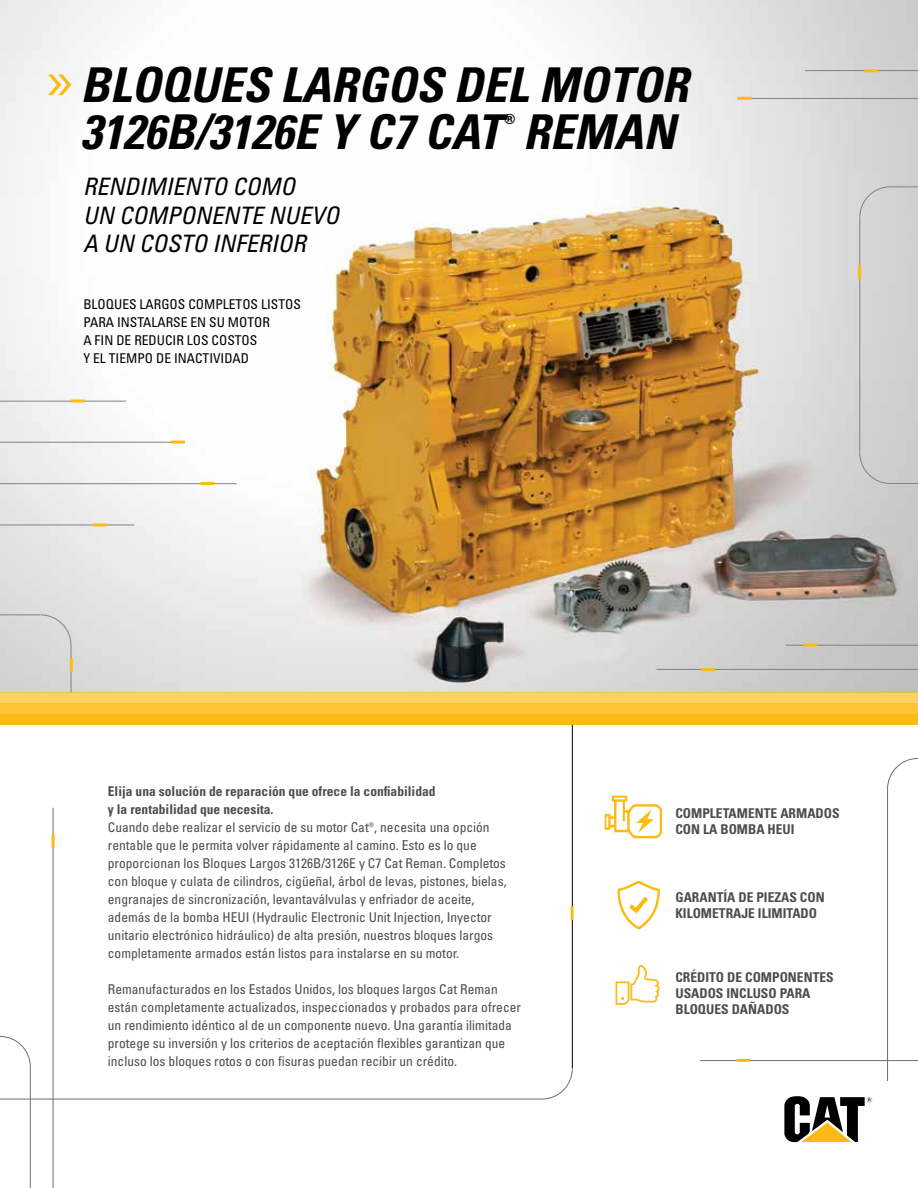
<style>
.page{position:relative;width:918px;height:1188px;background:#fff}
.page>*{position:absolute;margin:0;border:0;box-sizing:border-box;transform-origin:0 0}
.t1{font:48px/46.5px "Univers LTCYR 67 Bold Cond Obl";color:#000}
.t2{font:24px/28.8px "Univers LTCYR 57 Condensed Obl";color:#000}
.t3{font:condensed 13.5px/18px "Univers LTCYR 57";color:#4d4d4f}
.t4{font:13.5px/16.2px "Univers LTCYR 67 Bold Cond";color:#4d4d4f}
.t5{font:condensed 13.5px/18px "Univers LTCYR 57";color:#000}
</style>
<div class="page">
<img style="left:0;top:0;width:918px;height:692px">
<svg style="left:784px;top:1096px;width:88px;height:46px"></svg>
<div style="left:0;top:714px;width:918px;height:11px;background:#fdba12"></div>
<div style="left:0;top:703px;width:918px;height:11px;background:#fdc436"></div>
<div style="left:0;top:692px;width:918px;height:11px;background:#fdd265"></div>
<hr style="left:700px;top:1060px;width:218px;height:1px;background:#6d6e71">
<hr style="left:736px;top:1059px;width:15px;height:3px;background:#fdba12">
<svg style="left:48px;top:74px;width:23px;height:21px"></svg>
<svg style="left:616px;top:965px;width:44px;height:40px"></svg>
<svg style="left:617px;top:880px;width:43px;height:49px"></svg>
<hr style="left:30px;top:1067px;width:1px;height:121px;background:#6d6e71">
<svg style="left:0;top:1036px;width:31px;height:31px"></svg>
<hr style="left:53px;top:808px;width:1px;height:380px;background:#6d6e71">
<hr style="left:52px;top:834px;width:3px;height:14px;background:#fdba12">
<hr style="left:572px;top:725px;width:1px;height:343px;background:#000">
<hr style="left:0;top:1099px;width:542px;height:1px;background:#6d6e71">
<svg style="left:542px;top:1068px;width:31px;height:31px"></svg>
<hr style="left:571px;top:906px;width:3px;height:14px;background:#fdba12">
<hr style="left:887px;top:789px;width:1px;height:292px;background:#6d6e71">
<svg style="left:887px;top:758px;width:31px;height:31px"></svg>
<svg style="left:605px;top:796px;width:57px;height:42px"></svg>
<hr style="left:0;top:442px;width:179px;height:1px;background:#808285">
<hr style="left:0;top:525px;width:134px;height:1px;background:#808285">
<hr style="left:0;top:483px;width:237px;height:1px;background:#808285">
<hr style="left:0;top:401px;width:126px;height:1px;background:#808285">
<hr style="left:93px;top:523px;width:14px;height:3px;background:#fdba12">
<hr style="left:171px;top:441px;width:14px;height:3px;background:#fdba12">
<hr style="left:201px;top:482px;width:14px;height:3px;background:#fdba12">
<hr style="left:71px;top:399px;width:14px;height:3px;background:#fdba12">
<hr style="left:805px;top:70px;width:113px;height:1px;background:#808285">
<hr style="left:864px;top:69px;width:14px;height:3px;background:#fdba12">
<hr style="left:657px;top:669px;width:261px;height:1px;background:#808285">
<hr style="left:786px;top:645px;width:132px;height:1px;background:#808285">
<hr style="left:701px;top:668px;width:14px;height:3px;background:#fdba12">
<hr style="left:803px;top:644px;width:14px;height:3px;background:#fdba12">
<svg style="left:40px;top:615px;width:31px;height:31px"></svg>
<hr style="left:71px;top:645px;width:1px;height:47px;background:#808285">
<hr style="left:0;top:615px;width:40px;height:1px;background:#808285">
<hr style="left:70px;top:658px;width:3px;height:14px;background:#fdba12">
<div style="left:859px;top:453px;width:59px;height:31px;background:#cdcdcd"></div>
<hr style="left:860px;top:274px;width:1px;height:179px;background:#808285">
<svg style="left:859px;top:186px;width:59px;height:32px;background:#cfcfcf"></svg>
<hr style="left:860px;top:218px;width:1px;height:54px;background:#808285">
<hr style="left:858px;top:265px;width:3px;height:14px;background:#fdba12">
<hr style="left:741px;top:98px;width:177px;height:1px;background:#808285">
<hr style="left:737px;top:97px;width:15px;height:3px;background:#fdba12">
<h1 class="t1" style="left:80px;top:61px;width:609px">BLOQUES LARGOS DEL MOTOR<br>3126B/3126E Y C7 CAT<sup>®</sup> REMAN</h1>
<h2 class="t2" style="left:83px;top:171px;width:258px">RENDIMIENTO COMO<br>UN COMPONENTE NUEVO<br>A UN COSTO INFERIOR</h2>
<p class="t5" style="left:83px;top:294px;width:219px">BLOQUES LARGOS COMPLETOS LISTOS<br>PARA INSTALARSE EN SU MOTOR<br>A FIN DE REDUCIR LOS COSTOS<br>Y EL TIEMPO DE INACTIVIDAD</p>
<p class="t4" style="left:108px;top:782px;width:329px;line-height:18px">Elija una solución de reparación que ofrece la confiabilidad y la rentabilidad que necesita.</p>
<p class="t3" style="left:108px;top:818px;width:400px">Cuando debe realizar el servicio de su motor Cat®, necesita una opción rentable que le permita volver rápidamente al camino. Esto es lo que proporcionan los Bloques Largos 3126B/3126E y C7 Cat Reman. Completos con bloque y culata de cilindros, cigüeñal, árbol de levas, pistones, bielas, engranajes de sincronización, levantaválvulas y enfriador de aceite, además de la bomba HEUI (Hydraulic Electronic Unit Injection, Inyector unitario electrónico hidráulico) de alta presión, nuestros bloques largos completamente armados están listos para instalarse en su motor.</p>
<p class="t3" style="left:108px;top:980px;width:415px">Remanufacturados en los Estados Unidos, los bloques largos Cat Reman están completamente actualizados, inspeccionados y probados para ofrecer un rendimiento idéntico al de un componente nuevo. Una garantía ilimitada protege su inversión y los criterios de aceptación flexibles garantizan que incluso los bloques rotos o con fisuras puedan recibir un crédito.</p>
<p class="t4" style="left:675px;top:805px;width:166px">COMPLETAMENTE ARMADOS<br>CON LA BOMBA HEUI</p>
<p class="t4" style="left:675px;top:889px;width:151px">GARANTÍA DE PIEZAS CON<br>KILOMETRAJE ILIMITADO</p>
<p class="t4" style="left:675px;top:968px;width:160px">CRÉDITO DE COMPONENTES<br>USADOS INCLUSO PARA<br>BLOQUES DAÑADOS</p>
</div>
